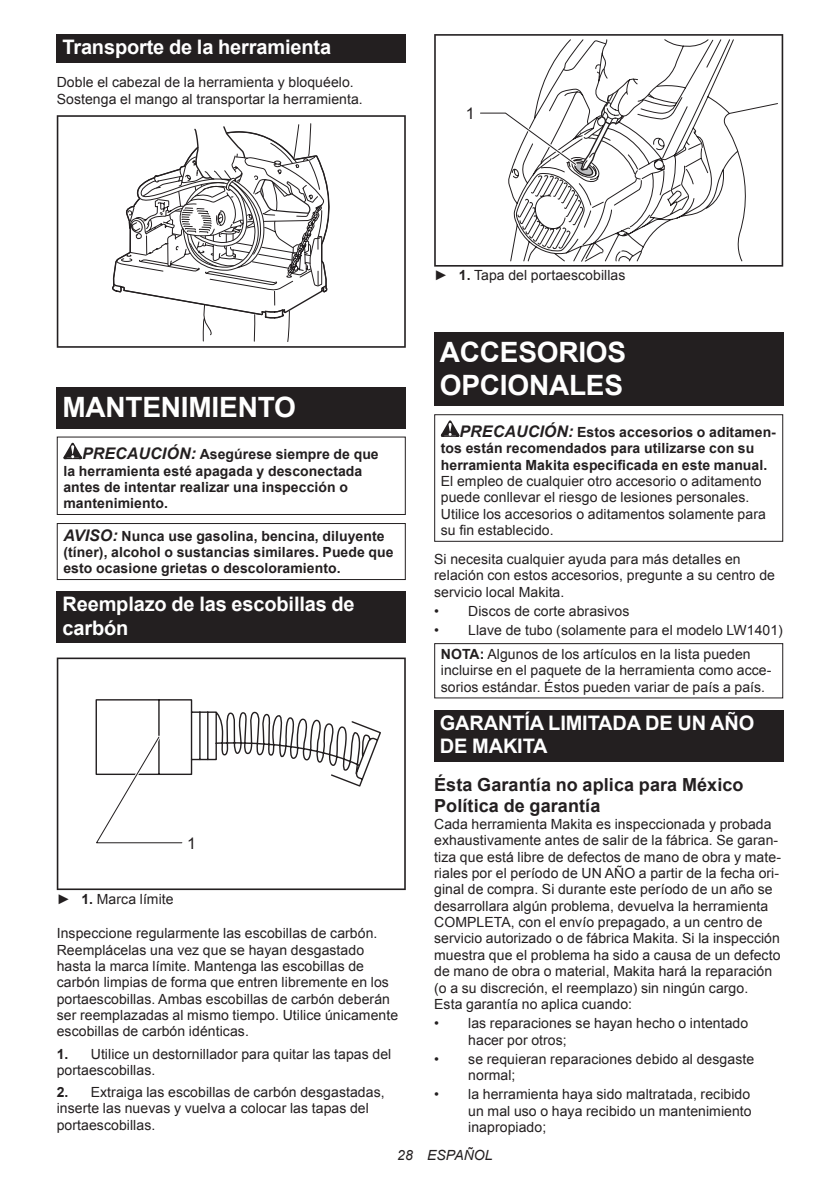
<style>
.page{position:relative;width:840px;height:1191px;background:#fff}
.page>*{position:absolute;margin:0;border:0;box-sizing:border-box;transform-origin:0 0}
.t1{font:700 28px/32.8px "Arial";letter-spacing:-.01em;color:#fff}
.t2{font:700 20px/23.4px "Arial";letter-spacing:-.01em;color:#fff}
.t3{font:700 18px/21px "Arial";letter-spacing:.005em;color:#231f20}
.t4{font:16px "Arial";color:#231f20}
.t5{font:14px/16.4px "Arial";letter-spacing:.005em;color:#231f20}
.t6{font:700 14px/16.4px "Arial";letter-spacing:.005em;color:#231f20}
.t7{font:italic 14px "Arial";letter-spacing:.005em;color:#231f20}
.s1{font-style:italic;font-size:16px}
.s2{font-weight:700}
</style>
<div class="page">
<div style="left:57px;top:34px;width:348px;height:29px;background:#231f20"></div>
<svg style="left:57px;top:115px;width:348px;height:233px"></svg>
<div style="left:57px;top:387px;width:348px;height:41px;background:#231f20"></div>
<svg style="left:63px;top:443px;width:19px;height:16px"></svg>
<div style="left:57px;top:436px;width:348px;height:79px;border:1px solid #231f20"></div>
<div style="left:57px;top:523px;width:348px;height:57px;border:1px solid #231f20"></div>
<div style="left:57px;top:591px;width:348px;height:52px;background:#231f20"></div>
<svg style="left:57px;top:657px;width:348px;height:233px"></svg>
<svg style="left:95px;top:698px;width:287px;height:192px"></svg>
<svg style="left:92px;top:733px;width:91px;height:114px"></svg>
<svg style="left:434px;top:34px;width:348px;height:233px"></svg>
<svg style="left:477px;top:37px;width:231px;height:225px"></svg>
<div style="left:434px;top:332px;width:348px;height:74px;background:#231f20"></div>
<svg style="left:440px;top:420px;width:19px;height:17px"></svg>
<div style="left:434px;top:414px;width:348px;height:128px;border:1px solid #231f20"></div>
<div style="left:434px;top:643px;width:348px;height:55px;border:1px solid #231f20"></div>
<div style="left:434px;top:710px;width:348px;height:51px;background:#231f20"></div>
<h2 class="t2" style="left:62px;top:36px;width:270px">Transporte de la herramienta</h2>
<p class="t5" style="left:57px;top:74px;width:307px">Doble el cabezal de la herramienta y bloquéelo.<br>Sostenga el mango al transportar la herramienta.</p>
<p class="t4" style="left:465px;top:102px;width:10px">1</p>
<h1 class="t1" style="left:62px;top:392px;width:235px">MANTENIMIENTO</h1>
<p class="t6" style="left:63px;top:446px;width:316px;text-indent:19px"><span class="s1">PRECAUCIÓN:</span> Asegúrese siempre de que la herramienta esté apagada y desconectada antes de intentar realizar una inspección o mantenimiento.</p>
<p class="t6" style="left:63px;top:528px;width:331px"><span class="s1">AVISO:</span> Nunca use gasolina, bencina, diluyente (tíner), alcohol o sustancias similares. Puede que esto ocasione grietas o descoloramiento.</p>
<h2 class="t2" style="left:62px;top:593px;width:294px">Reemplazo de las escobillas de carbón</h2>
<p class="t4" style="left:187px;top:832px;width:10px">1</p>
<p class="t5" style="left:57px;top:890px;width:118px">► <span class="s2">1.</span> Marca límite</p>
<p class="t5" style="left:57px;top:925px;width:343px">Inspeccione regularmente las escobillas de carbón.<br>Reemplácelas una vez que se hayan desgastado hasta la marca límite. Mantenga las escobillas de carbón limpias de forma que entren libremente en los portaescobillas. Ambas escobillas de carbón deberán ser reemplazadas al mismo tiempo. Utilice únicamente escobillas de carbón idénticas.</p>
<p class="t5" style="left:57px;top:1045px;width:336px"><span class="s2">1.</span> Utilice un destornillador para quitar las tapas del portaescobillas.</p>
<p class="t5" style="left:57px;top:1084px;width:329px"><span class="s2">2.</span> Extraiga las escobillas de carbón desgastadas, inserte las nuevas y vuelva a colocar las tapas del portaescobillas.</p>
<p class="t5" style="left:434px;top:267px;width:193px">► <span class="s2">1.</span> Tapa del portaescobillas</p>
<h1 class="t1" style="left:439px;top:337px;width:188px">ACCESORIOS<br>OPCIONALES</h1>
<p class="t6" style="left:440px;top:424px;width:336px;text-indent:19px"><span class="s1">PRECAUCIÓN:</span> Estos accesorios o aditamen&shy;tos están recomendados para utilizarse con su herramienta Makita especificada en este manual.</p>
<p class="t5" style="left:440px;top:473px;width:326px">El empleo de cualquier otro accesorio o aditamento puede conllevar el riesgo de lesiones personales.<br>Utilice los accesorios o aditamentos solamente para su fin establecido.</p>
<p class="t5" style="left:434px;top:551px;width:342px">Si necesita cualquier ayuda para más detalles en relación con estos accesorios, pregunte a su centro de servicio local Makita.</p>
<p class="t5" style="left:434px;top:603px;width:197px">• Discos de corte abrasivos</p>
<p class="t5" style="left:440px;top:618px;width:343px;line-height:23.8px;text-indent:-7px">• Llave de tubo (solamente para el modelo LW1401)<br><span class="s2">NOTA:</span> Algunos de los artículos en la lista pueden</p>
<p class="t5" style="left:440px;top:662px;width:332px">incluirse en el paquete de la herramienta como acce&shy;sorios estándar. Éstos pueden variar de país a país.</p>
<h2 class="t2" style="left:439px;top:711px;width:316px">GARANTÍA LIMITADA DE UN AÑO<br>DE MAKITA</h2>
<p class="t3" style="left:434px;top:775px;width:311px">Ésta Garantía no aplica para México<br>Política de garantía</p>
<p class="t5" style="left:434px;top:815px;width:348px">Cada herramienta Makita es inspeccionada y probada exhaustivamente antes de salir de la fábrica. Se garan&shy;tiza que está libre de defectos de mano de obra y mate&shy;riales por el período de UN AÑO a partir de la fecha ori&shy;ginal de compra. Si durante este período de un año se desarrollara algún problema, devuelva la herramienta COMPLETA, con el envío prepagado, a un centro de servicio autorizado o de fábrica Makita. Si la inspección muestra que el problema ha sido a causa de un defecto de mano de obra o material, Makita hará la reparación (o a su discreción, el reemplazo) sin ningún cargo.<br>Esta garantía no aplica cuando:</p>
<p class="t5" style="left:468px;top:1015px;width:281px;text-indent:-34px">• las reparaciones se hayan hecho o intentado hacer por otros;</p>
<p class="t5" style="left:468px;top:1050px;width:287px;text-indent:-34px">• se requieran reparaciones debido al desgaste normal;</p>
<p class="t5" style="left:468px;top:1086px;width:285px;text-align:justify;text-indent:-34px">• la herramienta haya sido maltratada, recibido un mal uso o haya recibido un mantenimiento inapropiado;</p>
<p class="t7" style="left:397px;top:1146px;width:97px">28 ESPAÑOL</p>
</div>
